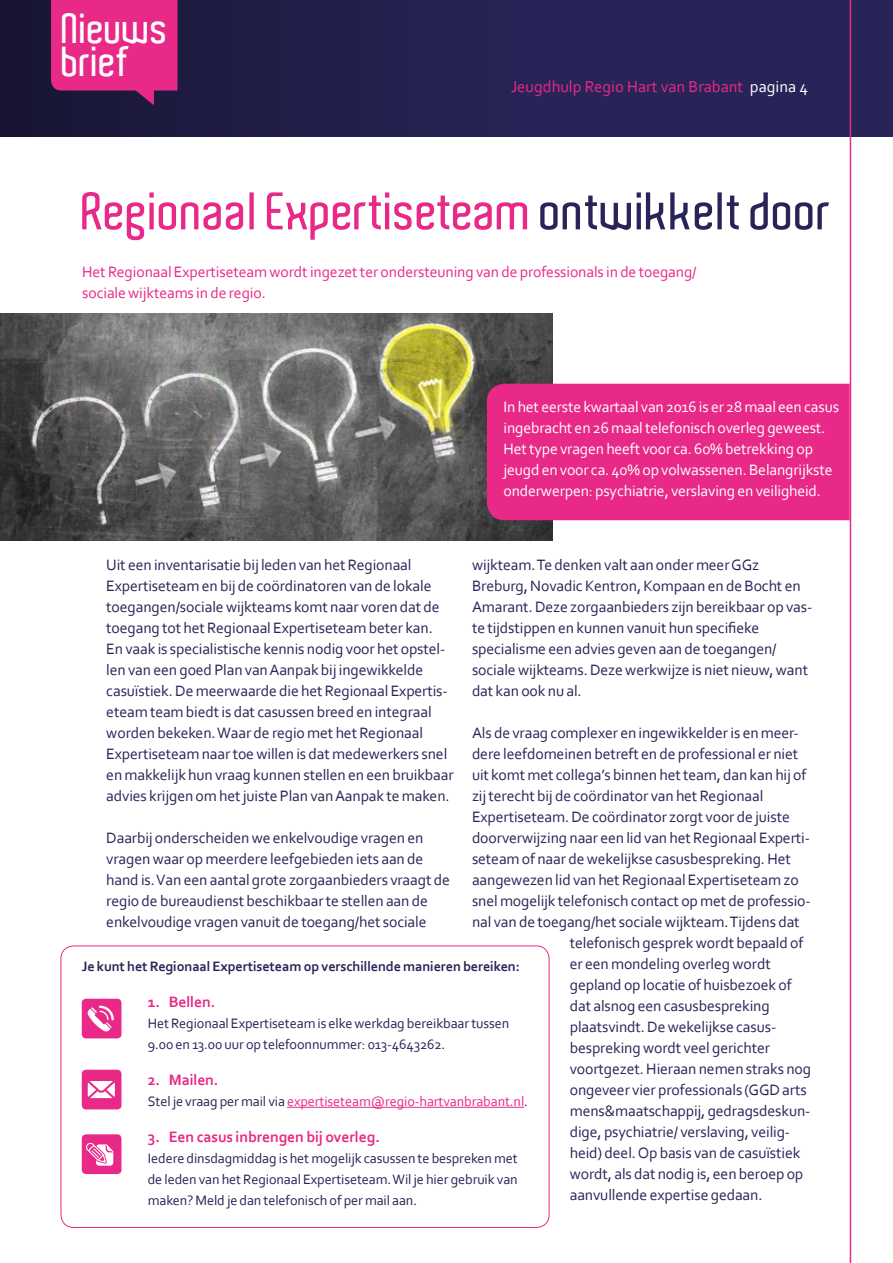
<style>
.page{position:relative;width:893px;height:1263px;background:#fff}
.page>*{position:absolute;margin:0;border:0;box-sizing:border-box;transform-origin:0 0}
.t1{font:600 51px "Aldo";color:#e82987}
.t2{font:600 40.8px/33.6px "Aldo";color:#fff}
.t3{font:16.5px "Corbel";color:#e82987}
.t4{font:15.75px/21px "Corbel";letter-spacing:-.01em;color:#282457}
.t5{font:15.75px/21px "Corbel";letter-spacing:-.01em;color:#fff}
.t6{font:15.75px/21px "Corbel";letter-spacing:-.01em;color:#e82987}
.t7{font:700 15.75px "Corbel";letter-spacing:-.005em;color:#e82987}
.t8{font:14.25px/21px "Corbel";letter-spacing:-.005em;color:#282457}
.t9{font:700 14.25px "Corbel";letter-spacing:-.005em;color:#282457}
.t10{font:14.25px "Corbel";letter-spacing:-.005em;color:#e82987}
.s1{color:#fff}
.s2{color:#282457}
</style>
<div class="page">
<img style="left:0;top:313px;width:553px;height:227px">
<div style="left:0;top:0;width:893px;height:136px;background:#282457"></div>
<div style="left:0;top:0;width:527px;height:136px;background:linear-gradient(to right,#171533,#282458)"></div>
<svg style="left:51px;top:0;width:126px;height:105px;background:#cd267d"></svg>
<hr style="left:850px;top:0;width:1px;height:1263px;background:#e82987">
<div style="left:487px;top:384px;width:363px;height:136px;background:#e82987"></div>
<div style="left:61px;top:945px;width:488px;height:283px;border:1px solid #e82987;border-radius:13px"></div>
<div style="left:82px;top:1134px;width:39px;height:40px;background:#e82987;border-radius:4px"></div>
<svg style="left:86px;top:1143px;width:27px;height:23px"></svg>
<div style="left:82px;top:999px;width:39px;height:39px;background:#e82987;border-radius:4px"></div>
<div style="left:82px;top:1070px;width:39px;height:39px;background:#e82987;border-radius:4px"></div>
<svg style="left:88px;top:1081px;width:27px;height:17px"></svg>
<svg style="left:87px;top:1006px;width:27px;height:26px"></svg>
<hr style="left:287px;top:1107px;width:237px;height:1px;background:#e82987">
<h2 class="t2" style="left:62px;top:12px;width:109px">Nieuws brief</h2>
<p class="t3" style="left:511px;top:76px;width:298px">Jeugdhulp Regio Hart van Brabant <span class="s1">pagina 4</span></p>
<h1 class="t1" style="left:82px;top:183px;width:751px">Regionaal Expertiseteam <span class="s2">ontwikkelt door</span></h1>
<p class="t6" style="left:82px;top:261px;width:616px">Het Regionaal Expertiseteam wordt ingezet ter ondersteuning van de professionals in de toegang/ sociale wijkteams in de regio.</p>
<p class="t5" style="left:503px;top:396px;width:337px">In het eerste kwartaal van 2016 is er 28 maal een casus ingebracht en 26 maal telefonisch overleg geweest.<br>Het type vragen heeft voor ca. 60% betrekking op jeugd en voor ca. 40% op volwassenen. Belangrijkste onderwerpen: psychiatrie, verslaving en veiligheid.</p>
<p class="t4" style="left:106px;top:554px;width:349px">Uit een inventarisatie bij leden van het Regionaal Expertiseteam en bij de coördinatoren van de lokale toegangen/sociale wijkteams komt naar voren dat de toegang tot het Regionaal Expertiseteam beter kan.<br>En vaak is specialistische kennis nodig voor het opstel&shy;len van een goed Plan van Aanpak bij ingewikkelde casuïstiek. De meerwaarde die het Regionaal Expertis&shy;eteam team biedt is dat casussen breed en integraal worden bekeken. Waar de regio met het Regionaal Expertiseteam naar toe willen is dat medewerkers snel en makkelijk hun vraag kunnen stellen en een bruikbaar advies krijgen om het juiste Plan van Aanpak te maken.</p>
<p class="t4" style="left:106px;top:827px;width:345px">Daarbij onderscheiden we enkelvoudige vragen en vragen waar op meerdere leefgebieden iets aan de hand is. Van een aantal grote zorgaanbieders vraagt de regio de bureaudienst beschikbaar te stellen aan de enkelvoudige vragen vanuit de toegang/het sociale</p>
<p class="t4" style="left:472px;top:554px;width:342px">wijkteam. Te denken valt aan onder meer GGz Breburg, Novadic Kentron, Kompaan en de Bocht en Amarant. Deze zorgaanbieders zijn bereikbaar op vas&shy;te tijdstippen en kunnen vanuit hun specifieke specialisme een advies geven aan de toegangen/ sociale wijkteams. Deze werkwijze is niet nieuw, want dat kan ook nu al.</p>
<p class="t4" style="left:472px;top:722px;width:328px">Als de vraag complexer en ingewikkelder is en meer-</p>
<p class="t4" style="left:472px;top:743px;width:328px">dere leefdomeinen betreft en de professional er niet</p>
<p class="t4" style="left:472px;top:764px;width:336px">uit komt met collega’s binnen het team, dan kan hij of</p>
<p class="t4" style="left:472px;top:785px;width:293px">zij terecht bij de coördinator van het Regionaal</p>
<p class="t4" style="left:472px;top:806px;width:319px">Expertiseteam. De coördinator zorgt voor de juiste</p>
<p class="t4" style="left:472px;top:827px;width:339px">doorverwijzing naar een lid van het Regionaal Experti-</p>
<p class="t4" style="left:472px;top:848px;width:320px">seteam of naar de wekelijkse casusbespreking. Het</p>
<p class="t4" style="left:472px;top:869px;width:328px">aangewezen lid van het Regionaal Expertiseteam zo</p>
<p class="t4" style="left:472px;top:890px;width:340px">snel mogelijk telefonisch contact op met de professio-</p>
<p class="t4" style="left:472px;top:911px;width:329px">nal van de toegang/het sociale wijkteam. Tijdens dat</p>
<p class="t4" style="left:570px;top:932px;width:235px">telefonisch gesprek wordt bepaald of</p>
<p class="t4" style="left:570px;top:953px;width:202px">er een mondeling overleg wordt</p>
<p class="t4" style="left:570px;top:974px;width:223px">gepland op locatie of huisbezoek of</p>
<p class="t4" style="left:570px;top:995px;width:201px">dat alsnog een casusbespreking</p>
<p class="t4" style="left:570px;top:1016px;width:208px">plaatsvindt. De wekelijkse casus-</p>
<p class="t4" style="left:570px;top:1037px;width:202px">bespreking wordt veel gerichter</p>
<p class="t4" style="left:570px;top:1058px;width:243px">voortgezet. Hieraan nemen straks nog</p>
<p class="t4" style="left:570px;top:1079px;width:238px">ongeveer vier professionals (GGD arts</p>
<p class="t4" style="left:570px;top:1100px;width:242px">mens&amp;maatschappij, gedragsdeskun-</p>
<p class="t4" style="left:570px;top:1121px;width:222px">dige, psychiatrie/ verslaving, veilig-</p>
<p class="t4" style="left:570px;top:1142px;width:232px">heid) deel. Op basis van de casuïstiek</p>
<p class="t4" style="left:570px;top:1163px;width:235px">wordt, als dat nodig is, een beroep op</p>
<p class="t4" style="left:570px;top:1184px;width:194px">aanvullende expertise gedaan.</p>
<p class="t9" style="left:82px;top:957px;width:440px">Je kunt het Regionaal Expertiseteam op verschillende manieren bereiken:</p>
<p class="t7" style="left:148px;top:992px;width:69px">1. Bellen.</p>
<p class="t8" style="left:148px;top:1012px;width:363px">Het Regionaal Expertiseteam is elke werkdag bereikbaar tussen<br>9.00 en 13.00 uur op telefoonnummer: 013-4643262.</p>
<p class="t7" style="left:148px;top:1070px;width:72px">2. Mailen.</p>
<p class="t10" style="left:148px;top:1092px;width:382px"><span class="s2">Stel je vraag per mail via</span> expertiseteam@regio-hartvanbrabant.nl<span class="s2">.</span></p>
<p class="t7" style="left:148px;top:1127px;width:234px">3. Een casus inbrengen bij overleg.</p>
<p class="t8" style="left:148px;top:1147px;width:371px;text-align:justify">Iedere dinsdagmiddag is het mogelijk casussen te bespreken met de leden van het Regionaal Expertiseteam. Wil je hier gebruik van maken? Meld je dan telefonisch of per mail aan.</p>
</div>
